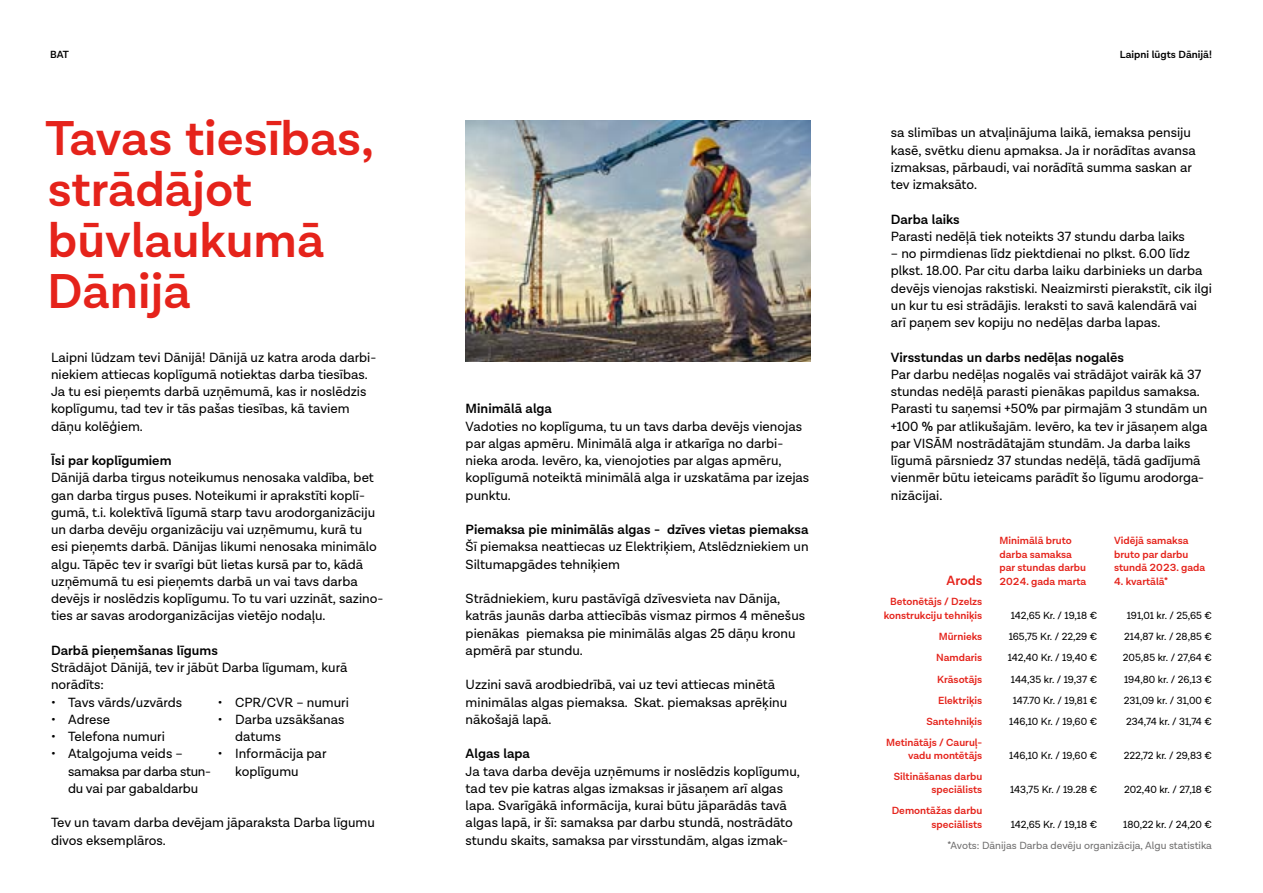
<style>
.page{position:relative;width:1263px;height:893px;background:#fff}
.page>*{position:absolute;margin:0;border:0;box-sizing:border-box;transform-origin:0 0}
.t1{font:600 49.5px/51px "Lota Grotesque";color:#e5231b}
.t2{font:13.5px/17.2px "Lota Grotesque";color:#000}
.t3{font:600 13.5px "Lota Grotesque";color:#000}
.t4{font:600 13.5px "Lota Grotesque";color:#e5231b}
.t5{font:10.5px "Lota Grotesque";color:#000}
.t6{font:600 10.5px/13.5px "Lota Grotesque";color:#e5231b;text-align:right}
.t7{font:10.5px "Lota Grotesque";color:#706f6f}
.t8{font:600 10.5px "Lota Grotesque";color:#000}
</style>
<div class="page">
<img style="left:466px;top:120px;width:344px;height:242px">
<p class="t8" style="left:50px;top:49px;width:20px">BAT</p>
<p class="t8" style="left:1120px;top:49px;width:94px">Laipni lūgts Dānijā!</p>
<h1 class="t1" style="left:46px;top:114px;width:330px">Tavas tiesības, strādājot būvlaukumā<br>Dānijā</h1>
<p class="t2" style="left:51px;top:349px;width:327px">Laipni lūdzam tevi Dānijā! Dānijā uz katra aroda darbi&shy;niekiem attiecas koplīgumā notiektas darba tiesības.<br>Ja tu esi pieņemts darbā uzņēmumā, kas ir noslēdzis koplīgumu, tad tev ir tās pašas tiesības, kā taviem dāņu kolēģiem.</p>
<p class="t3" style="left:51px;top:453px;width:122px">Īsi par koplīgumiem</p>
<p class="t2" style="left:51px;top:469px;width:334px">Dānijā darba tirgus noteikumus nenosaka valdība, bet gan darba tirgus puses. Noteikumi ir aprakstīti koplī&shy;gumā, t.i. kolektīvā līgumā starp tavu arodorganizāciju un darba devēju organizāciju vai uzņēmumu, kurā tu<br>esi pieņemts darbā. Dānijas likumi nenosaka minimālo algu. Tāpēc tev ir svarīgi būt lietas kursā par to, kādā uzņēmumā tu esi pieņemts darbā un vai tavs darba devējs ir noslēdzis koplīgumu. To tu vari uzzināt, sazino&shy;ties ar savas arodorganizācijas vietējo nodaļu.</p>
<p class="t3" style="left:51px;top:643px;width:168px">Darbā pieņemšanas līgums</p>
<p class="t2" style="left:51px;top:659px;width:298px">Strādājot Dānijā, tev ir jābūt Darba līgumam, kurā norādīts:</p>
<p class="t2" style="left:51px;top:694px;width:133px">• Tavs vārds/uzvārds</p>
<p class="t2" style="left:51px;top:711px;width:61px">• Adrese</p>
<p class="t2" style="left:51px;top:728px;width:115px">• Telefona numuri</p>
<p class="t2" style="left:68px;top:746px;width:144px;text-indent:-17px">• Atalgojuma veids – samaksa par darba stun&shy;du vai par gabaldarbu</p>
<p class="t2" style="left:218px;top:694px;width:133px">• CPR/CVR – numuri</p>
<p class="t2" style="left:235px;top:711px;width:111px;text-indent:-17px">• Darba uzsākšanas datums</p>
<p class="t2" style="left:235px;top:746px;width:93px;text-indent:-17px">• Informācija par koplīgumu</p>
<p class="t2" style="left:51px;top:815px;width:325px">Tev un tavam darba devējam jāparaksta Darba līgumu divos eksemplāros.</p>
<p class="t3" style="left:466px;top:401px;width:88px">Minimālā alga</p>
<p class="t2" style="left:466px;top:418px;width:345px">Vadoties no koplīguma, tu un tavs darba devējs vienojas par algas apmēru. Minimālā alga ir atkarīga no darbi&shy;nieka aroda. Ievēro, ka, vienojoties par algas apmēru, koplīgumā noteiktā minimālā alga ir uzskatāma par izejas punktu.</p>
<p class="t3" style="left:466px;top:522px;width:344px">Piemaksa pie minimālās algas - dzīves vietas piemaksa</p>
<p class="t2" style="left:466px;top:538px;width:344px">Šī piemaksa neattiecas uz Elektriķiem, Atslēdzniekiem un<br>Siltumapgādes tehniķiem</p>
<p class="t2" style="left:466px;top:590px;width:341px">Strādniekiem, kuru pastāvīgā dzīvesvieta nav Dānija, katrās jaunās darba attiecībās vismaz pirmos 4 mēnešus pienākas piemaksa pie minimālās algas 25 dāņu kronu apmērā par stundu.</p>
<p class="t2" style="left:466px;top:676px;width:323px">Uzzini savā arodbiedrībā, vai uz tevi attiecas minētā minimālas algas piemaksa. Skat. piemaksas aprēķinu nākošajā lapā.</p>
<p class="t3" style="left:466px;top:746px;width:66px">Algas lapa</p>
<p class="t2" style="left:466px;top:763px;width:336px">Ja tava darba devēja uzņēmums ir noslēdzis koplīgumu, tad tev pie katras algas izmaksas ir jāsaņem arī algas lapa. Svarīgākā informācija, kurai būtu jāparādās tavā algas lapā, ir šī: samaksa par darbu stundā, nostrādāto stundu skaits, samaksa par virsstundām, algas izmak-</p>
<p class="t2" style="left:891px;top:125px;width:307px">sa slimības un atvaļinājuma laikā, iemaksa pensiju kasē, svētku dienu apmaksa. Ja ir norādītas avansa izmaksas, pārbaudi, vai norādītā summa saskan ar tev izmaksāto.</p>
<p class="t3" style="left:891px;top:211px;width:70px">Darba laiks</p>
<p class="t2" style="left:891px;top:228px;width:296px">Parasti nedēļā tiek noteikts 37 stundu darba laiks</p>
<p class="t2" style="left:891px;top:245px;width:323px">– no pirmdienas līdz piektdienai no plkst. 6.00 līdz plkst. 18.00. Par citu darba laiku darbinieks un darba devējs vienojas rakstiski. Neaizmirsti pierakstīt, cik ilgi un kur tu esi strādājis. Ieraksti to savā kalendārā vai arī paņem sev kopiju no nedēļas darba lapas.</p>
<p class="t3" style="left:891px;top:349px;width:235px">Virsstundas un darbs nedēļas nogalēs</p>
<p class="t2" style="left:891px;top:366px;width:318px">Par darbu nedēļas nogalēs vai strādājot vairāk kā 37 stundas nedēļā parasti pienākas papildus samaksa.<br>Parasti tu saņemsi +50% par pirmajām 3 stundām un +100 % par atlikušajām. Ievēro, ka tev ir jāsaņem alga par VISĀM nostrādātajām stundām. Ja darba laiks līgumā pārsniedz 37 stundas nedēļā, tādā gadījumā vienmēr būtu ieteicams parādīt šo līgumu arodorga&shy;nizācijai.</p>
<p class="t4" style="left:946px;top:573px;width:37px">Arods</p>
<p class="t6" style="left:884px;top:595px;width:100px">Betonētājs / Dzelzs konstrukciju tehniķis</p>
<p class="t6" style="left:999px;top:534px;width:88px;text-align:left">Minimālā bruto darba samaksa par stundas darbu<br>2024. gada marta</p>
<p class="t6" style="left:1114px;top:534px;width:93px;text-align:left">Vidējā samaksa bruto par darbu stundā 2023. gada</p>
<p class="t6" style="left:1114px;top:575px;width:55px">4. kvartālā*</p>
<p class="t5" style="left:1011px;top:609px;width:88px">142,65 Kr. / 19,18 €</p>
<p class="t5" style="left:1127px;top:609px;width:87px">191,01 kr. / 25,65 €</p>
<p class="t6" style="left:939px;top:630px;width:45px">Mūrnieks</p>
<p class="t5" style="left:1009px;top:631px;width:90px">165,75 Kr. / 22,29 €</p>
<p class="t5" style="left:1124px;top:631px;width:89px">214,87 kr. / 28,85 €</p>
<p class="t6" style="left:936px;top:651px;width:48px">Namdaris</p>
<p class="t5" style="left:1008px;top:652px;width:91px">142,40 Kr. / 19,40 €</p>
<p class="t5" style="left:1123px;top:652px;width:91px">205,85 kr. / 27,64 €</p>
<p class="t6" style="left:937px;top:673px;width:47px">Krāsotājs</p>
<p class="t5" style="left:1011px;top:673px;width:88px">144,35 kr. / 19,37 €</p>
<p class="t5" style="left:1124px;top:673px;width:89px">194,80 kr. / 26,13 €</p>
<p class="t6" style="left:938px;top:694px;width:46px">Elektriķis</p>
<p class="t5" style="left:1013px;top:695px;width:86px">147.70 Kr. / 19,81 €</p>
<p class="t5" style="left:1124px;top:695px;width:90px">231,09 kr. / 31,00 €</p>
<p class="t6" style="left:926px;top:715px;width:57px">Santehniķis</p>
<p class="t5" style="left:1009px;top:716px;width:89px">146,10 Kr. / 19,60 €</p>
<p class="t5" style="left:1126px;top:716px;width:87px">234,74 kr. / 31,74 €</p>
<p class="t6" style="left:886px;top:736px;width:98px">Metinātājs / Cauruļ&shy;vadu montētājs</p>
<p class="t5" style="left:1009px;top:750px;width:89px">146,10 Kr. / 19,60 €</p>
<p class="t5" style="left:1124px;top:750px;width:90px">222,72 kr. / 29,83 €</p>
<p class="t6" style="left:894px;top:770px;width:90px">Siltināšanas darbu speciālists</p>
<p class="t5" style="left:1010px;top:784px;width:89px">143,75 Kr. / 19.28 €</p>
<p class="t5" style="left:1124px;top:784px;width:89px">202,40 kr. / 27,18 €</p>
<p class="t6" style="left:892px;top:804px;width:92px">Demontāžas darbu speciālists</p>
<p class="t5" style="left:1011px;top:818px;width:88px">142,65 Kr. / 19,18 €</p>
<p class="t5" style="left:1123px;top:818px;width:90px">180,22 kr. / 24,20 €</p>
<p class="t7" style="left:947px;top:839px;width:266px">*Avots: Dānijas Darba devēju organizācija, Algu statistika</p>
</div>
